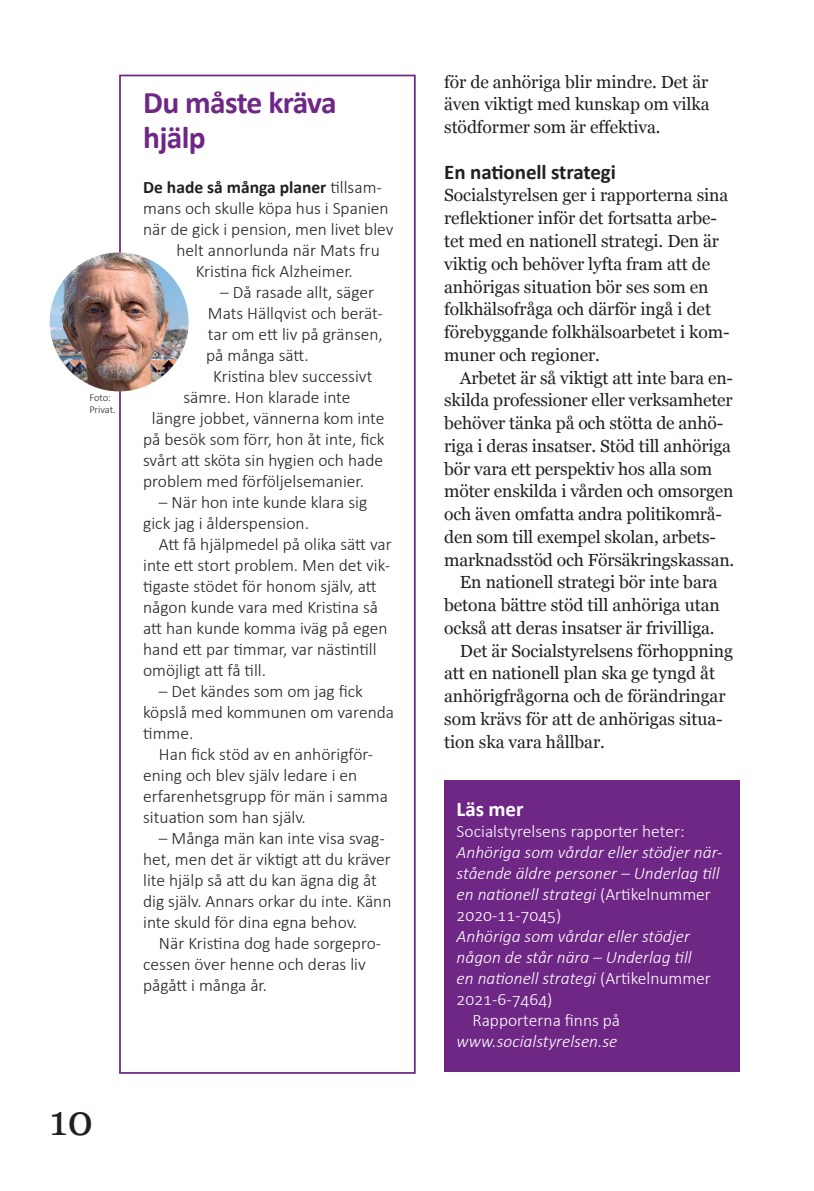
<style>
.page{position:relative;width:814px;height:1191px;background:#fff}
.page>*{position:absolute;margin:0;border:0;box-sizing:border-box;transform-origin:0 0}
.t1{font:42px "Georgia";color:#231f20}
.t2{font:700 31.5px/35px "Calibri";letter-spacing:-.02em;color:#6f2786}
.t3{font:700 21px "Calibri";letter-spacing:-.005em;color:#231f20}
.t4{font:700 21px "Calibri";letter-spacing:-.005em;color:#fff}
.t5{font:300 17.5px/21px "Calibri";color:#231f20}
.t6{font:17.5px/22.8px "Georgia";letter-spacing:-.005em;color:#231f20;text-align:justify}
.t7{font:italic 300 17.5px/21px "Calibri";color:#fff}
.t8{font:300 17.5px "Calibri";color:#fff}
.t9{font:700 17.5px "Calibri";color:#231f20}
.t10{font:300 10.5px/12.2px "Calibri";letter-spacing:-.01em;color:#231f20}
.s1{font-weight:300}
.s2{font-style:normal}
</style>
<div class="page">
<div style="left:444px;top:780px;width:295px;height:291px;background:#6f2786"></div>
<div style="left:119px;top:75px;width:296px;height:998px;border:2px solid #6f2786"></div>
<img style="left:50px;top:252px;width:139px;height:139px;border-radius:69px">
<p class="t10" style="left:89px;top:391px;width:28px">Foto:<br>Privat.</p>
<h2 class="t2" style="left:143px;top:84px;width:195px">Du måste kräva hjälp</h2>
<p class="t9" style="left:143px;top:175px;width:240px">De hade så många planer <span class="s1">tillsam-</span></p>
<p class="t5" style="left:143px;top:197px;width:247px">mans och skulle köpa hus i Spanien</p>
<p class="t5" style="left:143px;top:218px;width:252px">när de gick i pension, men livet blev</p>
<p class="t5" style="left:176px;top:239px;width:205px">helt annorlunda när Mats fru</p>
<p class="t5" style="left:196px;top:260px;width:158px">Kristina fick Alzheimer.</p>
<p class="t5" style="left:220px;top:281px;width:155px">– Då rasade allt, säger</p>
<p class="t5" style="left:208px;top:302px;width:176px">Mats Hällqvist och berät-</p>
<p class="t5" style="left:208px;top:323px;width:176px">tar om ett liv på gränsen,</p>
<p class="t5" style="left:206px;top:344px;width:104px">på många sätt.</p>
<p class="t5" style="left:213px;top:365px;width:161px">Kristina blev successivt</p>
<p class="t5" style="left:183px;top:386px;width:168px">sämre. Hon klarade inte</p>
<p class="t5" style="left:152px;top:407px;width:234px">längre jobbet, vännerna kom inte</p>
<p class="t5" style="left:143px;top:428px;width:243px">på besök som förr, hon åt inte, fick</p>
<p class="t5" style="left:143px;top:449px;width:241px">svårt att sköta sin hygien och hade</p>
<p class="t5" style="left:143px;top:470px;width:222px">problem med förföljelsemanier.</p>
<p class="t5" style="left:143px;top:491px;width:225px;text-indent:16px">– När hon inte kunde klara sig gick jag i ålderspension.</p>
<p class="t5" style="left:143px;top:533px;width:250px;text-indent:16px">Att få hjälpmedel på olika sätt var inte ett stort problem. Men det vik&shy;tigaste stödet för honom själv, att någon kunde vara med Kristina så att han kunde komma iväg på egen hand ett par timmar, var nästintill omöjligt att få till.</p>
<p class="t5" style="left:143px;top:680px;width:252px;text-indent:16px">– Det kändes som om jag fick köpslå med kommunen om varenda timme.</p>
<p class="t5" style="left:143px;top:743px;width:246px;text-indent:16px">Han fick stöd av en anhörigför&shy;ening och blev själv ledare i en erfarenhetsgrupp för män i samma situation som han själv.</p>
<p class="t5" style="left:143px;top:827px;width:250px;text-indent:16px">– Många män kan inte visa svag&shy;het, men det är viktigt att du kräver lite hjälp så att du kan ägna dig åt dig själv. Annars orkar du inte. Känn inte skuld för dina egna behov.</p>
<p class="t5" style="left:143px;top:932px;width:239px;text-indent:16px">När Kristina dog hade sorgepro&shy;cessen över henne och deras liv pågått i många år.</p>
<h1 class="t1" style="left:50px;top:1094px;width:45px">10</h1>
<p class="t6" style="left:444px;top:71px;width:267px">för de anhöriga blir mindre. Det är även viktigt med kunskap om vilka stödformer som är effektiva.</p>
<p class="t3" style="left:444px;top:157px;width:173px">En nationell strategi</p>
<p class="t6" style="left:444px;top:184px;width:287px;text-align:left">Socialstyrelsen ger i rapporterna sina reflektioner inför det fortsatta arbe&shy;tet med en nationell strategi. Den är viktig och behöver lyfta fram att de anhörigas situation bör ses som en folkhälsofråga och därför ingå i det förebyggande folkhälsoarbetet i kom&shy;muner och regioner.</p>
<p class="t6" style="left:460px;top:366px;width:275px">Arbetet är så viktigt att inte bara en-</p>
<p class="t6" style="left:444px;top:389px;width:290px">skilda professioner eller verksamheter</p>
<p class="t6" style="left:444px;top:412px;width:280px">behöver tänka på och stötta de anhö-</p>
<p class="t6" style="left:444px;top:435px;width:288px">riga i deras insatser. Stöd till anhöriga</p>
<p class="t6" style="left:444px;top:457px;width:269px">bör vara ett perspektiv hos alla som</p>
<p class="t6" style="left:444px;top:480px;width:291px">möter enskilda i vården och omsorgen</p>
<p class="t6" style="left:444px;top:503px;width:279px">och även omfatta andra politikområ-</p>
<p class="t6" style="left:444px;top:526px;width:273px">den som till exempel skolan, arbets-</p>
<p class="t6" style="left:444px;top:548px;width:291px">marknadsstöd och Försäkringskassan.</p>
<p class="t6" style="left:460px;top:571px;width:259px">En nationell strategi bör inte bara</p>
<p class="t6" style="left:444px;top:594px;width:277px">betona bättre stöd till anhöriga utan</p>
<p class="t6" style="left:444px;top:617px;width:272px">också att deras insatser är frivilliga.</p>
<p class="t6" style="left:460px;top:639px;width:274px">Det är Socialstyrelsens förhoppning</p>
<p class="t6" style="left:444px;top:662px;width:272px">att en nationell plan ska ge tyngd åt</p>
<p class="t6" style="left:444px;top:685px;width:283px">anhörigfrågorna och de förändringar</p>
<p class="t6" style="left:444px;top:708px;width:280px">som krävs för att de anhörigas situa-</p>
<p class="t6" style="left:444px;top:730px;width:162px">tion ska vara hållbar.</p>
<p class="t4" style="left:456px;top:794px;width:68px">Läs mer</p>
<p class="t8" style="left:456px;top:820px;width:229px">Socialstyrelsens rapporter heter:</p>
<p class="t7" style="left:456px;top:841px;width:267px">Anhöriga som vårdar eller stödjer när&shy;stående äldre personer – Underlag till en nationell strategi <span class="s2">(Artikelnummer 2020-11-7045)</span></p>
<p class="t7" style="left:456px;top:925px;width:235px">Anhöriga som vårdar eller stödjer</p>
<p class="t7" style="left:456px;top:946px;width:237px">någon de står nära – Underlag till</p>
<p class="t7" style="left:456px;top:967px;width:256px">en nationell strategi <span class="s2">(Artikelnummer</span></p>
<p class="t8" style="left:456px;top:988px;width:97px">2021-6-7464)</p>
<p class="t8" style="left:472px;top:1009px;width:149px">Rapporterna finns på</p>
<p class="t7" style="left:456px;top:1030px;width:162px">www.socialstyrelsen.se</p>
</div>
